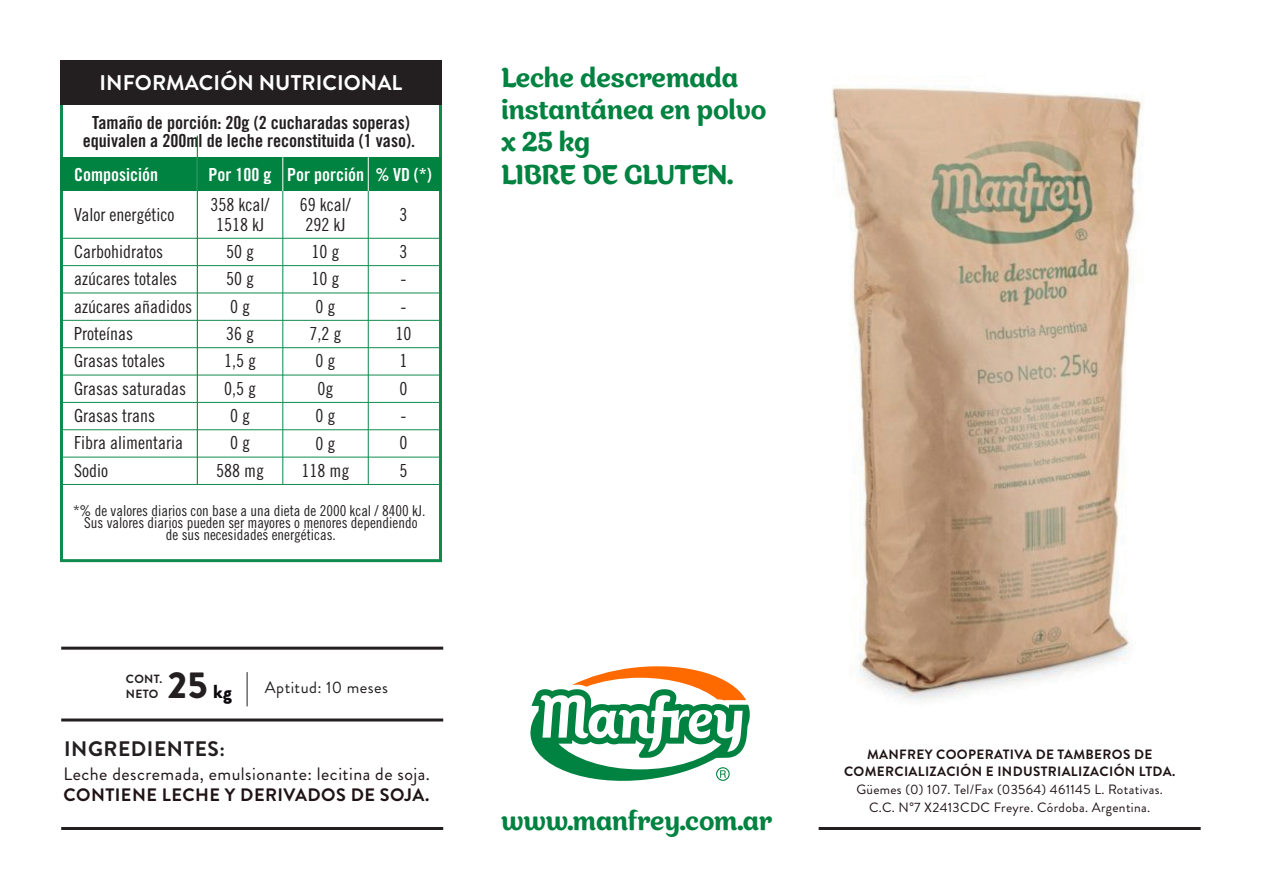
<style>
.page{position:relative;width:1263px;height:893px;background:#fff}
.page>*{position:absolute;margin:0;border:0;box-sizing:border-box;transform-origin:0 0}
.t1{font:900 37.5px "Brandon Grotesque";color:#231f20}
.t2{font:500 27px/32.4px "Appetite Pro";letter-spacing:-.01em;color:#008240}
.t3{font:500 26.7px "Appetite Pro";color:#008240}
.t4{font:700 21.3px "Brandon Grotesque";letter-spacing:.005em;color:#fff}
.t5{font:700 21px "Brandon Grotesque";letter-spacing:.025em;color:#231f20}
.t6{font:18px/27.3px "Trade Gothic LT Std Cn 18";color:#231f20;text-align:center}
.t7{font:18px/18px "Trade Gothic LT Std Bd Cn 20";color:#231f20;text-align:center}
.t8{font:18px "Brandon Grotesque";letter-spacing:.025em;color:#1f1315}
.t9{font:18px "Trade Gothic LT Std Bd Cn 20";color:#fff}
.t10{font:700 18px "Brandon Grotesque";letter-spacing:.025em;color:#1f1315}
.t11{font:16.5px "Brandon Grotesque";letter-spacing:.025em;color:#231f20}
.t12{font:15px/12px "Trade Gothic LT Std Cn 18";color:#231f20;text-align:center}
.t13{font:13.5px/18px "Brandon Grotesque";letter-spacing:.025em;color:#1f1315;text-align:center}
.t14{font:700 13.5px/16.2px "Brandon Grotesque";letter-spacing:.025em;color:#1f1315;text-align:center}
.t15{font:700 11.85px/14.2px "Brandon Grotesque";letter-spacing:.025em;color:#231f20}
.s1{font-size:18.9px;color:#0c090d}
</style>
<div class="page">
<img style="left:832px;top:87px;width:311px;height:614px">
<svg style="left:60px;top:104px;width:382px;height:458px"></svg>
<div style="left:60px;top:60px;width:382px;height:44px;background:#231f20"></div>
<div style="left:61px;top:158px;width:380px;height:33px;background:#008240"></div>
<hr style="left:368px;top:157px;width:1px;height:34px;background:#fff">
<hr style="left:368px;top:191px;width:1px;height:294px;background:#108b4d">
<hr style="left:282px;top:157px;width:1px;height:34px;background:#fff">
<hr style="left:282px;top:191px;width:1px;height:294px;background:#108b4d">
<hr style="left:197px;top:136px;width:1px;height:349px;background:#108b4d">
<hr style="left:61px;top:320px;width:380px;height:1px;background:#108b4d">
<hr style="left:61px;top:238px;width:380px;height:1px;background:#108b4d">
<hr style="left:61px;top:265px;width:380px;height:1px;background:#108b4d">
<hr style="left:61px;top:293px;width:380px;height:1px;background:#108b4d">
<hr style="left:61px;top:457px;width:380px;height:1px;background:#108b4d">
<hr style="left:61px;top:484px;width:380px;height:1px;background:#108b4d">
<hr style="left:61px;top:347px;width:380px;height:1px;background:#108b4d">
<hr style="left:61px;top:375px;width:380px;height:1px;background:#108b4d">
<hr style="left:61px;top:402px;width:380px;height:1px;background:#108b4d">
<hr style="left:61px;top:429px;width:380px;height:1px;background:#108b4d">
<hr style="left:61px;top:718px;width:382px;height:3px;background:#231f20">
<hr style="left:61px;top:647px;width:382px;height:3px;background:#231f20">
<hr style="left:61px;top:827px;width:382px;height:3px;background:#231f20">
<hr style="left:819px;top:827px;width:382px;height:3px;background:#231f20">
<svg style="left:530px;top:666px;width:220px;height:115px"></svg>
<hr style="left:247px;top:672px;width:1px;height:34px;background:#231f20">
<p class="t4" style="left:100px;top:68px;width:304px">INFORMACIÓN NUTRICIONAL</p>
<p class="t7" style="left:83px;top:113px;width:334px">Tamaño de porción: 20g (2 cucharadas soperas) equivalen a 200ml de leche reconstituida (1 vaso).</p>
<p class="t9" style="left:74px;top:164px;width:85px">Composición</p>
<p class="t9" style="left:209px;top:164px;width:225px">Por 100 g Por porción % VD (*)</p>
<p class="t6" style="left:211px;top:194px;width:60px;line-height:19.8px">358 kcal/<br>1518 kJ</p>
<p class="t6" style="left:300px;top:194px;width:52px;line-height:19.8px">69 kcal/<br>292 kJ</p>
<p class="t6" style="left:74px;top:201px;width:102px">Valor energético</p>
<p class="t6" style="left:400px;top:201px;width:9px">3</p>
<p class="t6" style="left:74px;top:238px;width:119px;text-align:left">Carbohidratos azúcares totales azúcares añadidos<br>Proteínas<br>Grasas totales<br>Grasas saturadas<br>Grasas trans<br>Fibra alimentaria<br>Sodio</p>
<p class="t6" style="left:395px;top:238px;width:17px;text-align:left">3 - -<br>10<br>1<br>0 -<br>0<br>5</p>
<p class="t6" style="left:216px;top:238px;width:49px">50 g<br>50 g<br>0 g<br>36 g<br>1,5 g<br>0,5 g<br>0 g<br>0 g<br>588 mg</p>
<p class="t6" style="left:302px;top:238px;width:49px">10 g<br>10 g<br>0 g<br>7,2 g<br>0 g<br>0g<br>0 g<br>0 g<br>118 mg</p>
<p class="t12" style="left:73px;top:504px;width:354px">*% de valores diarios con base a una dieta de 2000 kcal / 8400 kJ.<br>Sus valores diarios pueden ser mayores o menores dependiendo<br>de sus necesidades energéticas.</p>
<p class="t15" style="left:126px;top:672px;width:38px">CONT.<br>NETO</p>
<h1 class="t1" style="left:168px;top:658px;width:66px">25 <span class="s1">kg</span></h1>
<p class="t11" style="left:265px;top:676px;width:124px">Aptitud: 10 meses</p>
<p class="t5" style="left:64px;top:734px;width:162px">INGREDIENTES:</p>
<p class="t8" style="left:64px;top:761px;width:368px">Leche descremada, emulsionante: lecitina de soja.</p>
<p class="t10" style="left:64px;top:782px;width:367px">CONTIENE LECHE Y DERIVADOS DE SOJA.</p>
<h2 class="t2" style="left:501px;top:62px;width:267px">Leche descremada instantánea en polvo x 25 kg<br>LIBRE DE GLUTEN.</h2>
<h3 class="t3" style="left:501px;top:805px;width:272px">www.manfrey.com.ar</h3>
<p class="t14" style="left:844px;top:747px;width:333px">MANFREY COOPERATIVA DE TAMBEROS DE<br>COMERCIALIZACIÓN E INDUSTRIALIZACIÓN LTDA.</p>
<p class="t13" style="left:856px;top:780px;width:308px">Güemes (0) 107. Tel/Fax (03564) 461145 L. Rotativas.<br>C.C. N°7 X2413CDC Freyre. Córdoba. Argentina.</p>
</div>
